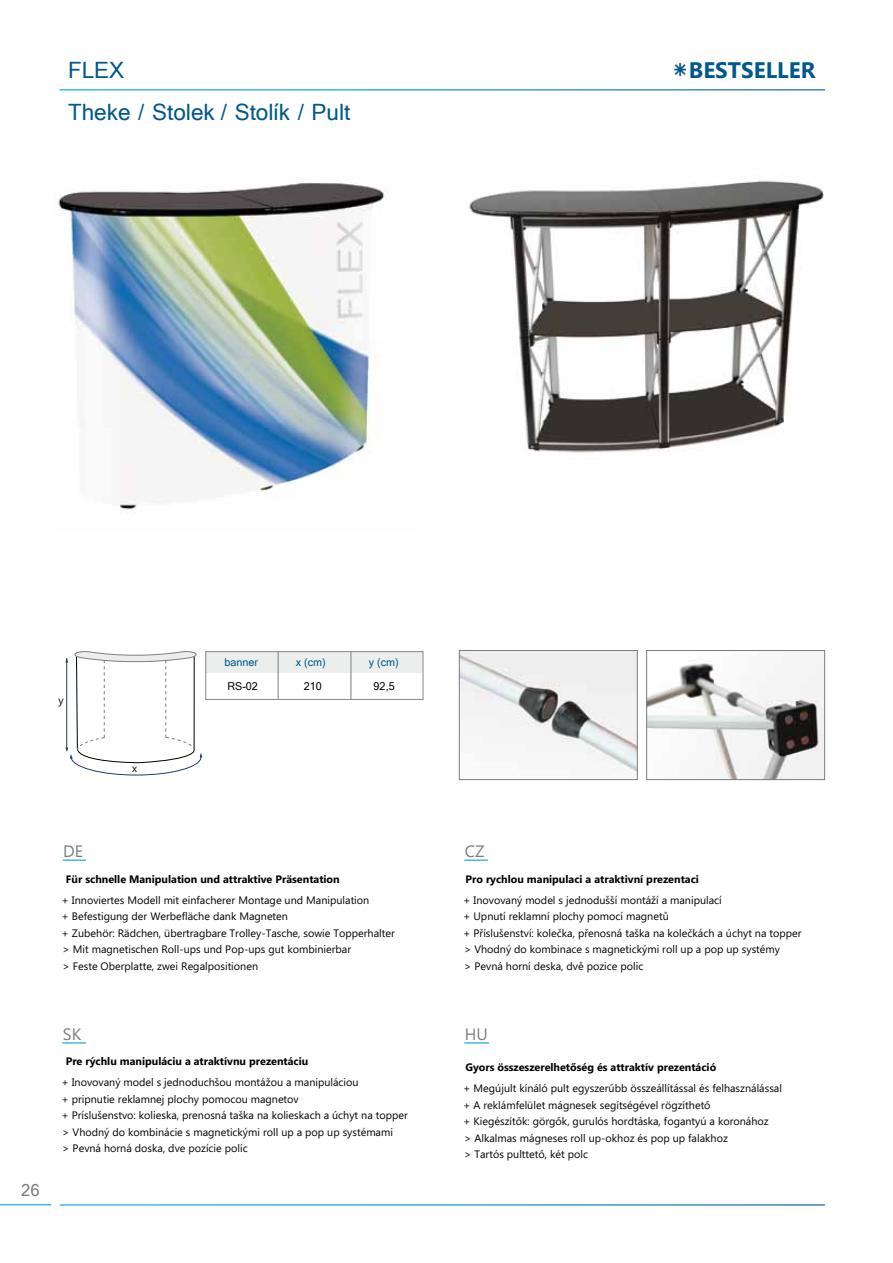
<style>
.page{position:relative;width:893px;height:1263px;background:#fff}
.page>*{position:absolute;margin:0;border:0;box-sizing:border-box;transform-origin:0 0}
.t1{font:22.5px/42px "Microsoft Sans Serif";color:#00588b}
.t2{font:700 22.5px "Microsoft Phags Pa";color:#00588b}
.t3{font:16.5px "Microsoft Phags Pa";color:#7b7c7e}
.t4{font:16.5px "Microsoft Sans Serif";color:#7b7c7e}
.t5{font:10.8px/16.5px "Microsoft Phags Pa";color:#000}
.t6{font:700 10.8px "Microsoft Phags Pa";color:#000}
.t7{font:10.8px "Microsoft Sans Serif";color:#00588b}
.t8{font:10.8px "Microsoft Sans Serif";color:#000}
.s1{font-size:25.5px}
</style>
<div class="page">
<svg style="left:63px;top:1042px;width:23px;height:1px"></svg>
<svg style="left:464px;top:1042px;width:25px;height:1px"></svg>
<img style="left:58px;top:182px;width:327px;height:331px">
<img style="left:469px;top:180px;width:355px;height:273px">
<img style="left:461px;top:652px;width:175px;height:123px">
<div style="left:459px;top:650px;width:179px;height:130px;border:1px solid #7b7c7e"></div>
<img style="left:648px;top:663px;width:175px;height:115px">
<div style="left:646px;top:650px;width:179px;height:130px;border:1px solid #7b7c7e"></div>
<div style="left:206px;top:652px;width:217px;height:21px;background:#eceded"></div>
<hr style="left:351px;top:651px;width:1px;height:48px;background:#7b7c7e">
<hr style="left:278px;top:651px;width:1px;height:48px;background:#7b7c7e">
<div style="left:205px;top:651px;width:218px;height:49px;border:1px solid #87888a"></div>
<svg style="left:65px;top:651px;width:137px;height:124px"></svg>
<h1 class="t1" style="left:68px;top:48px;width:284px">FLEX<br>Theke / Stolek / Stolík / Pult</h1>
<h1 class="t2" style="left:673px;top:54px;width:144px"><span class="s1">⁕</span>BESTSELLER</h1>
<p class="t5" style="left:58px;top:691px;width:7px">y</p>
<p class="t5" style="left:132px;top:760px;width:6px">x</p>
<p class="t7" style="left:225px;top:655px;width:35px">banner</p>
<p class="t7" style="left:296px;top:655px;width:31px">x (cm)</p>
<p class="t7" style="left:369px;top:655px;width:31px">y (cm)</p>
<p class="t8" style="left:227px;top:679px;width:32px">RS-02</p>
<p class="t8" style="left:304px;top:679px;width:20px">210</p>
<p class="t8" style="left:374px;top:679px;width:23px">92,5</p>
<h2 class="t4" style="left:21px;top:1179px;width:20px">26</h2>
<h2 class="t3" style="left:63px;top:840px;width:21px">DE</h2>
<p class="t6" style="left:66px;top:871px;width:275px">Für schnelle Manipulation und attraktive Präsentation</p>
<p class="t5" style="left:62px;top:891px;width:335px">+ Innoviertes Modell mit einfacherer Montage und Manipulation<br>+ Befestigung der Werbefläche dank Magneten<br>+ Zubehör: Rädchen, übertragbare Trolley-Tasche, sowie Topperhalter &gt; Mit magnetischen Roll-ups und Pop-ups gut kombinierbar<br>&gt; Feste Oberplatte, zwei Regalpositionen</p>
<h2 class="t3" style="left:63px;top:1022px;width:20px">SK</h2>
<p class="t6" style="left:66px;top:1054px;width:244px">Pre rýchlu manipuláciu a atraktívnu prezentáciu</p>
<p class="t5" style="left:61px;top:1074px;width:348px">+ Inovovaný model s jednoduchšou montážou a manipuláciou<br>+ pripnutie reklamnej plochy pomocou magnetov<br>+ Príslušenstvo: kolieska, prenosná taška na kolieskach a úchyt na topper &gt; Vhodný do kombinácie s magnetickými roll up a pop up systémami<br>&gt; Pevná horná doska, dve pozície políc</p>
<h2 class="t3" style="left:465px;top:840px;width:21px">CZ</h2>
<p class="t6" style="left:465px;top:871px;width:235px">Pro rychlou manipulaci a atraktivní prezentaci</p>
<p class="t5" style="left:463px;top:891px;width:340px">+ Inovovaný model s jednodušší montáží a manipulací<br>+ Upnutí reklamní plochy pomocí magnetů<br>+ Příslušenství: kolečka, přenosná taška na kolečkách a úchyt na topper &gt; Vhodný do kombinace s magnetickými roll up a pop up systémy<br>&gt; Pevná horní deska, dvě pozice polic</p>
<h2 class="t3" style="left:465px;top:1022px;width:25px">HU</h2>
<p class="t6" style="left:465px;top:1060px;width:252px">Gyors összeszerelhetőség és attraktív prezentáció</p>
<p class="t5" style="left:463px;top:1080px;width:320px">+ Megújult kínáló pult egyszerűbb összeállítással és felhasználással + A reklámfelület mágnesek segítségével rögzíthető<br>+ Kiegészítők: görgők, gurulós hordtáska, fogantyú a koronához<br>&gt; Alkalmas mágneses roll up-okhoz és pop up falakhoz<br>&gt; Tartós pulttető, két polc</p>
</div>
